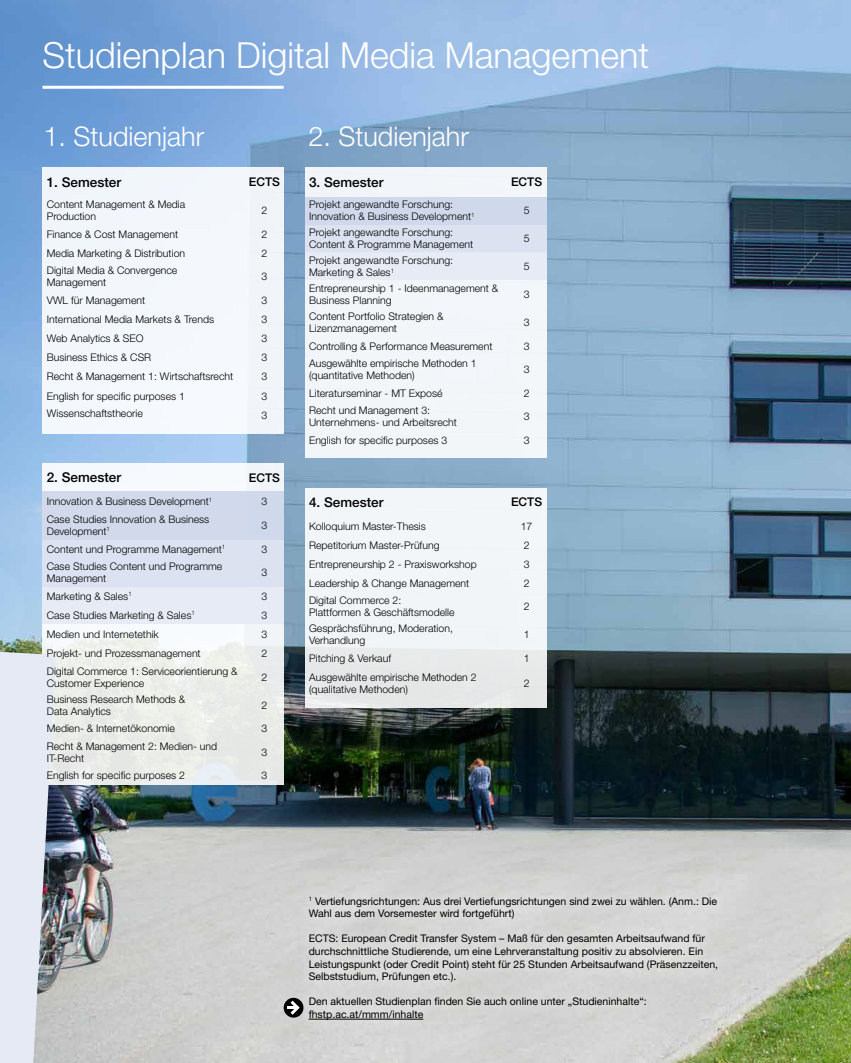
<style>
.page{position:relative;width:851px;height:1063px;background:#fff}
.page>*{position:absolute;margin:0;border:0;box-sizing:border-box;transform-origin:0 0}
.t1{font:300 36px "Helvetica Neue LT Pro";color:#fff}
.t2{font:300 27px "Helvetica Neue LT Pro";color:#fff}
.t3{font:500 13.5px "Helvetica Neue LT Pro";color:#000}
.t4{font:500 12px "Helvetica Neue LT Pro";color:#000}
.t5{font:300 10.5px/12px "Helvetica Neue LT Pro";color:#000}
.t6{font:10.5px/12.6px "Helvetica Neue LT Pro";color:#000}
</style>
<div class="page">
<img style="left:0;top:0;width:850px;height:1063px">
<hr style="left:43px;top:86px;width:240px;height:3px;background:#fff">
<div style="left:43px;top:167px;width:240px;height:267px;background:#f3f7fc"></div>
<svg style="left:43px;top:463px;width:240px;height:322px;fill:#edf0eb"></svg>
<div style="left:305px;top:167px;width:241px;height:291px;background:#f2f6f9"></div>
<div style="left:305px;top:488px;width:241px;height:219px;background:linear-gradient(to right,#eff2f4,#eff2f4)"></div>
<svg style="left:0;top:652px;width:56px;height:411px;background:#d2d6e0"></svg>
<div style="left:43px;top:586px;width:240px;height:38px;background:#e6eaf5"></div>
<div style="left:43px;top:540px;width:240px;height:46px;background:#dae0f0"></div>
<div style="left:43px;top:491px;width:240px;height:49px;background:#cdd6ea"></div>
<div style="left:305px;top:197px;width:241px;height:28px;background:#cdd6ea"></div>
<div style="left:305px;top:225px;width:241px;height:28px;background:#dae0f0"></div>
<div style="left:305px;top:253px;width:241px;height:27px;background:#e6eaf5"></div>
<div style="left:295px;top:884px;width:435px;height:150px;background:#d6d6d6"></div>
<hr style="left:308px;top:1019px;width:115px;height:1px;background:#000">
<svg style="left:283px;top:998px;width:20px;height:20px"></svg>
<svg style="left:287px;top:1001px;width:12px;height:14px"></svg>
<h1 class="t1" style="left:43px;top:33px;width:608px">Studienplan Digital Media Management</h1>
<h2 class="t2" style="left:44px;top:120px;width:162px">1. Studienjahr</h2>
<h2 class="t2" style="left:308px;top:120px;width:162px">2. Studienjahr</h2>
<p class="t3" style="left:47px;top:174px;width:76px">1. Semester</p>
<p class="t4" style="left:249px;top:175px;width:33px">ECTS</p>
<p class="t5" style="left:47px;top:198px;width:140px">Content Management &amp; Media<br>Production</p>
<p class="t5" style="left:261px;top:204px;width:7px">2</p>
<p class="t5" style="left:47px;top:228px;width:133px">Finance &amp; Cost Management</p>
<p class="t5" style="left:261px;top:228px;width:7px">2</p>
<p class="t5" style="left:47px;top:247px;width:140px">Media Marketing &amp; Distribution</p>
<p class="t5" style="left:261px;top:247px;width:7px">2</p>
<p class="t5" style="left:47px;top:264px;width:132px">Digital Media &amp; Convergence<br>Management</p>
<p class="t5" style="left:261px;top:270px;width:7px">3</p>
<p class="t5" style="left:47px;top:294px;width:100px">VWL für Management</p>
<p class="t5" style="left:261px;top:294px;width:7px">3</p>
<p class="t5" style="left:47px;top:313px;width:169px">International Media Markets &amp; Trends</p>
<p class="t5" style="left:261px;top:313px;width:7px">3</p>
<p class="t5" style="left:47px;top:332px;width:98px">Web Analytics &amp; SEO</p>
<p class="t5" style="left:261px;top:332px;width:7px">3</p>
<p class="t5" style="left:47px;top:351px;width:106px">Business Ethics &amp; CSR</p>
<p class="t5" style="left:261px;top:351px;width:7px">3</p>
<p class="t5" style="left:47px;top:371px;width:188px">Recht &amp; Management 1: Wirtschaftsrecht</p>
<p class="t5" style="left:261px;top:371px;width:7px">3</p>
<p class="t5" style="left:47px;top:390px;width:140px">English for specific purposes 1</p>
<p class="t5" style="left:261px;top:390px;width:7px">3</p>
<p class="t5" style="left:47px;top:407px;width:98px">Wissenschaftstheorie</p>
<p class="t5" style="left:261px;top:409px;width:7px">3</p>
<p class="t3" style="left:47px;top:470px;width:76px">2. Semester</p>
<p class="t4" style="left:249px;top:470px;width:33px">ECTS</p>
<p class="t5" style="left:47px;top:495px;width:167px">Innovation &amp; Business Development<sup>1</sup></p>
<p class="t5" style="left:261px;top:495px;width:7px">3</p>
<p class="t5" style="left:47px;top:513px;width:164px">Case Studies Innovation &amp; Business<br>Development<sup>1</sup></p>
<p class="t5" style="left:261px;top:519px;width:7px">3</p>
<p class="t5" style="left:47px;top:543px;width:180px">Content und Programme Management<sup>1</sup></p>
<p class="t5" style="left:261px;top:543px;width:7px">3</p>
<p class="t5" style="left:47px;top:560px;width:177px">Case Studies Content und Programme<br>Management</p>
<p class="t5" style="left:261px;top:566px;width:7px">3</p>
<p class="t5" style="left:47px;top:590px;width:86px">Marketing &amp; Sales<sup>1</sup></p>
<p class="t5" style="left:261px;top:590px;width:7px">3</p>
<p class="t5" style="left:47px;top:609px;width:149px">Case Studies Marketing &amp; Sales<sup>1</sup></p>
<p class="t5" style="left:261px;top:609px;width:7px">3</p>
<p class="t5" style="left:47px;top:628px;width:114px">Medien und Internetethik</p>
<p class="t5" style="left:261px;top:628px;width:7px">3</p>
<p class="t5" style="left:47px;top:647px;width:155px">Projekt- und Prozessmanagement</p>
<p class="t5" style="left:261px;top:647px;width:7px">2</p>
<p class="t5" style="left:47px;top:665px;width:192px">Digital Commerce 1: Serviceorientierung &amp;<br>Customer Experience</p>
<p class="t5" style="left:261px;top:671px;width:7px">2</p>
<p class="t5" style="left:47px;top:693px;width:140px">Business Research Methods &amp;<br>Data Analytics</p>
<p class="t5" style="left:261px;top:699px;width:7px">2</p>
<p class="t5" style="left:47px;top:722px;width:130px">Medien- &amp; Internetökonomie</p>
<p class="t5" style="left:261px;top:722px;width:7px">3</p>
<p class="t5" style="left:47px;top:740px;width:172px">Recht &amp; Management 2: Medien- und<br>IT-Recht</p>
<p class="t5" style="left:261px;top:746px;width:7px">3</p>
<p class="t5" style="left:47px;top:769px;width:140px">English for specific purposes 2</p>
<p class="t5" style="left:261px;top:769px;width:7px">3</p>
<p class="t3" style="left:309px;top:174px;width:76px">3. Semester</p>
<p class="t4" style="left:511px;top:175px;width:33px">ECTS</p>
<p class="t5" style="left:309px;top:198px;width:167px">Projekt angewandte Forschung:<br>Innovation &amp; Business Development<sup>1</sup></p>
<p class="t5" style="left:523px;top:204px;width:7px">5</p>
<p class="t5" style="left:309px;top:226px;width:165px">Projekt angewandte Forschung:<br>Content &amp; Programme Management</p>
<p class="t5" style="left:523px;top:232px;width:7px">5</p>
<p class="t5" style="left:309px;top:254px;width:145px">Projekt angewandte Forschung:<br>Marketing &amp; Sales<sup>1</sup></p>
<p class="t5" style="left:523px;top:260px;width:7px">5</p>
<p class="t5" style="left:309px;top:282px;width:191px">Entrepreneurship 1 - Ideenmanagement &amp;<br>Business Planning</p>
<p class="t5" style="left:523px;top:288px;width:7px">3</p>
<p class="t5" style="left:309px;top:310px;width:136px">Content Portfolio Strategien &amp;<br>Lizenzmanagement</p>
<p class="t5" style="left:523px;top:316px;width:7px">3</p>
<p class="t5" style="left:309px;top:340px;width:185px">Controlling &amp; Performance Measurement</p>
<p class="t5" style="left:523px;top:340px;width:7px">3</p>
<p class="t5" style="left:309px;top:357px;width:169px">Ausgewählte empirische Methoden 1 (quantitative Methoden)</p>
<p class="t5" style="left:523px;top:363px;width:7px">3</p>
<p class="t5" style="left:309px;top:387px;width:135px">Literaturseminar - MT Exposé</p>
<p class="t5" style="left:523px;top:387px;width:7px">2</p>
<p class="t5" style="left:309px;top:404px;width:149px">Recht und Management 3:<br>Unternehmens- und Arbeitsrecht</p>
<p class="t5" style="left:523px;top:410px;width:7px">3</p>
<p class="t5" style="left:309px;top:434px;width:140px">English for specific purposes 3</p>
<p class="t5" style="left:523px;top:434px;width:7px">3</p>
<p class="t3" style="left:309px;top:494px;width:76px">4. Semester</p>
<p class="t4" style="left:511px;top:495px;width:33px">ECTS</p>
<p class="t5" style="left:309px;top:520px;width:118px">Kolloquium Master-Thesis</p>
<p class="t5" style="left:520px;top:520px;width:13px">17</p>
<p class="t5" style="left:309px;top:539px;width:132px">Repetitorium Master-Prüfung</p>
<p class="t5" style="left:523px;top:539px;width:7px">2</p>
<p class="t5" style="left:309px;top:558px;width:169px">Entrepreneurship 2 - Praxisworkshop</p>
<p class="t5" style="left:523px;top:558px;width:7px">3</p>
<p class="t5" style="left:309px;top:577px;width:162px">Leadership &amp; Change Management</p>
<p class="t5" style="left:523px;top:577px;width:7px">2</p>
<p class="t5" style="left:309px;top:595px;width:147px">Digital Commerce 2:<br>Plattformen &amp; Geschäftsmodelle</p>
<p class="t5" style="left:523px;top:601px;width:7px">2</p>
<p class="t5" style="left:309px;top:623px;width:145px">Gesprächsführung, Moderation,<br>Verhandlung</p>
<p class="t5" style="left:523px;top:629px;width:7px">1</p>
<p class="t5" style="left:309px;top:652px;width:83px">Pitching &amp; Verkauf</p>
<p class="t5" style="left:523px;top:652px;width:7px">1</p>
<p class="t5" style="left:309px;top:671px;width:169px">Ausgewählte empirische Methoden 2 (qualitative Methoden)</p>
<p class="t5" style="left:523px;top:677px;width:7px">2</p>
<p class="t6" style="left:308px;top:894px;width:410px"><sup>1</sup> Vertiefungsrichtungen: Aus drei Vertiefungsrichtungen sind zwei zu wählen. (Anm.: Die<br>Wahl aus dem Vorsemester wird fortgeführt)</p>
<p class="t6" style="left:308px;top:932px;width:411px">ECTS: European Credit Transfer System – Maß für den gesamten Arbeitsaufwand für durchschnittliche Studierende, um eine Lehrveranstaltung positiv zu absolvieren. Ein Leistungspunkt (oder Credit Point) steht für 25 Stunden Arbeitsaufwand (Präsenzzeiten, Selbststudium, Prüfungen etc.).</p>
<p class="t6" style="left:308px;top:995px;width:339px">Den aktuellen Studienplan finden Sie auch online unter „Studieninhalte“: fhstp.ac.at/mmm/inhalte</p>
</div>
